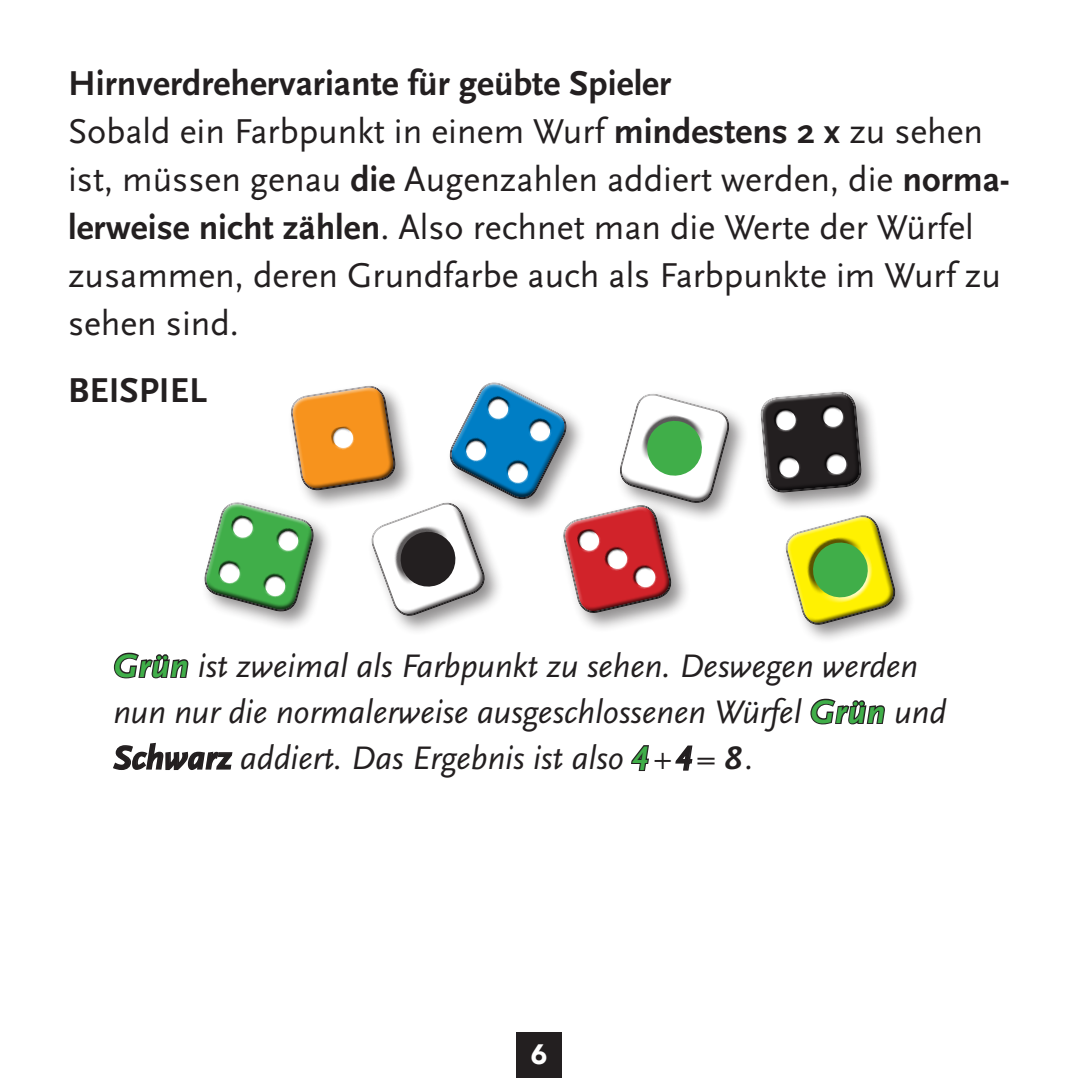
<style>
.page{position:relative;width:1078px;height:1078px;background:#fff}
.page>*{position:absolute;margin:0;border:0;box-sizing:border-box;transform-origin:0 0}
.t1{font:36px/48px "Scala Sans";color:#231f20}
.t2{font:700 36px "Scala Sans";color:#231f20}
.t3{font:italic 34px/46px "Scala Sans";color:#231f20}
.t4{font:900 28px "Avenir";color:#fff}
.s1{font-weight:700}
.s2{font-weight:700;color:#40ae49}
</style>
<div class="page">
<div style="left:516px;top:1032px;width:45px;height:45px;background:#231f20"></div>
<svg style="left:113px;top:652px;width:76px;height:27px"></svg>
<svg style="left:810px;top:698px;width:75px;height:27px"></svg>
<svg style="left:113px;top:742px;width:120px;height:28px"></svg>
<svg style="left:631px;top:745px;width:18px;height:26px"></svg>
<svg style="left:675px;top:745px;width:18px;height:26px"></svg>
<div style="left:559px;top:501px;width:131px;height:131px;background:#231f20;opacity:.5"></div>
<div style="left:756px;top:387px;width:125px;height:125px;background:#231f20;opacity:.5"></div>
<svg style="left:757px;top:387px;width:112px;height:111px"></svg>
<div style="left:781px;top:510px;width:134px;height:135px;background:#231f20;opacity:.5"></div>
<svg style="left:779px;top:507px;width:127px;height:126px"></svg>
<div style="left:616px;top:390px;width:132px;height:132px;background:#231f20;opacity:.5"></div>
<div style="left:367px;top:498px;width:137px;height:137px;background:#231f20;opacity:.5"></div>
<svg style="left:204px;top:382px;width:533px;height:243px"></svg>
<p class="t1" style="left:68px;top:59px;width:943px"><span class="s1">Hirnverdrehervariante für geübte Spieler<br></span>Sobald ein Farbpunkt in einem Wurf <span class="s1">mindestens 2 x</span> zu sehen ist, müssen genau <span class="s1">die</span> Augenzahlen addiert werden, die <span class="s1">norma&shy;lerweise nicht zählen</span>. Also rechnet man die Werte der Würfel zusammen, deren Grundfarbe auch als Farbpunkte im Wurf zu sehen sind.</p>
<p class="t2" style="left:68px;top:371px;width:140px">BEISPIEL</p>
<p class="t3" style="left:113px;top:643px;width:834px"><span class="s2">Grün</span> ist zweimal als Farbpunkt zu sehen. Deswegen werden nun nur die normalerweise ausgeschlossenen Würfel <span class="s2">Grün</span> und<br><span class="s1">Schwarz</span> addiert. Das Ergebnis ist also <sup>4</sup> +<sup>4</sup>= <span class="s1">8</span>.</p>
<p class="t4" style="left:530px;top:1029px;width:18px">6</p>
</div>
